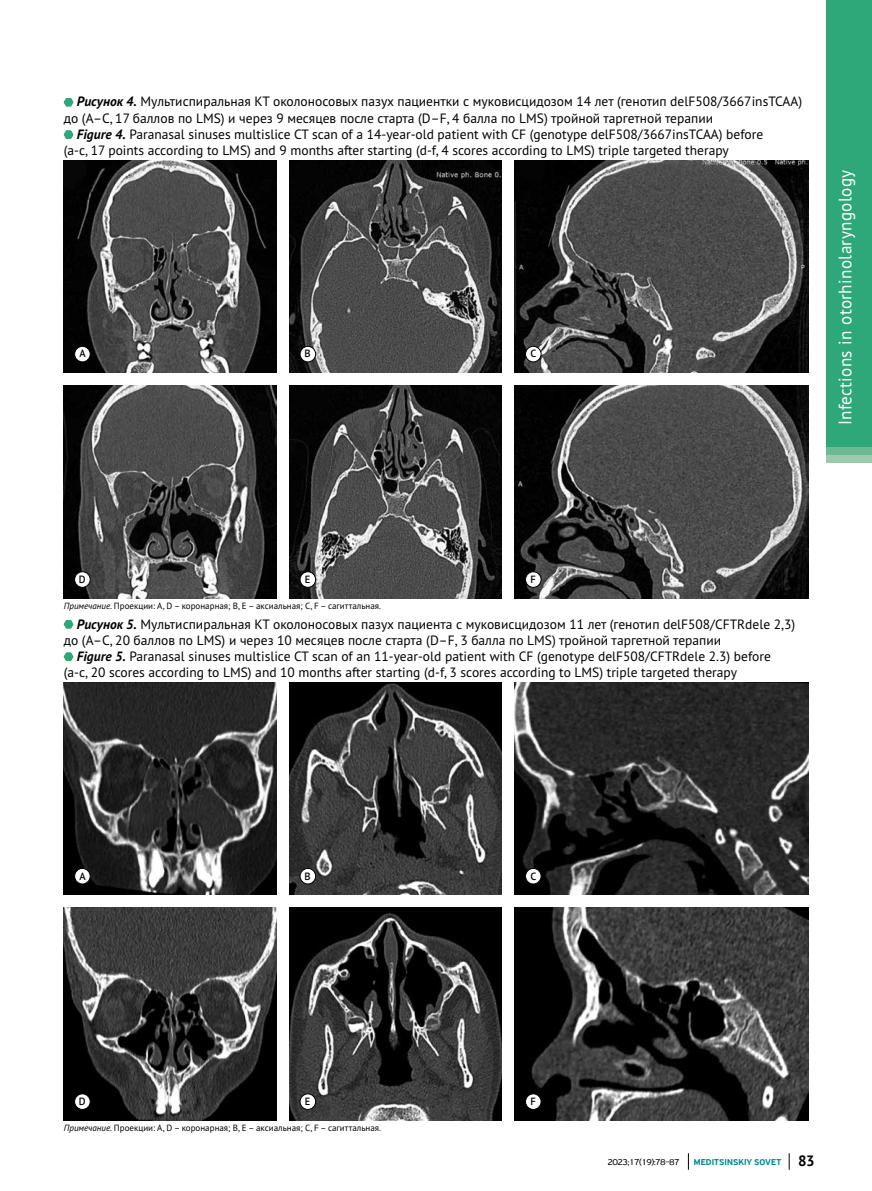
<style>
.page{position:relative;width:872px;height:1191px;background:#fff}
.page>*{position:absolute;margin:0;border:0;box-sizing:border-box;transform-origin:0 0}
.t1{font:18px "PT Sans Pro";letter-spacing:.02em;color:#fff;scale:.95 1}
.t2{font:13.5px "PT Sans Pro";color:#000}
.t3{font:600 10.5px "PT Sans Pro";color:#000}
.t4{font:9px "PT Sans Pro";color:#000}
.t5{font:500 9px "PF Highway Sans Pro";letter-spacing:.01em;color:#008489}
.t6{font:9px "PF Highway Sans Pro";letter-spacing:-.06em;color:#000}
.s1{font-weight:700;font-style:italic}
.s2{font-style:italic}
.s3{font-family:"PT Sans Pro";font-weight:700;font-size:15px;color:#000}
</style>
<div class="page">
<svg style="left:788px;top:1153px;width:1px;height:16px"></svg>
<svg style="left:688px;top:1153px;width:1px;height:16px"></svg>
<div style="left:826px;top:0;width:46px;height:446px;background:#2ea879"></div>
<svg style="left:64px;top:98px;width:9px;height:8px"></svg>
<svg style="left:64px;top:130px;width:9px;height:9px"></svg>
<img style="left:64px;top:160px;width:212px;height:213px">
<img style="left:64px;top:385px;width:212px;height:213px">
<img style="left:289px;top:160px;width:213px;height:213px">
<img style="left:289px;top:385px;width:213px;height:213px">
<img style="left:514px;top:160px;width:294px;height:213px">
<img style="left:514px;top:385px;width:294px;height:213px">
<div style="left:75px;top:346px;width:15px;height:16px;background:#fff;border-radius:50%"></div>
<div style="left:74px;top:346px;width:16px;height:16px;border:1px solid #000;border-radius:50%"></div>
<div style="left:75px;top:572px;width:15px;height:15px;background:#fff;border-radius:50%"></div>
<div style="left:74px;top:571px;width:16px;height:16px;border:1px solid #000;border-radius:50%"></div>
<div style="left:300px;top:346px;width:16px;height:16px;background:#fff;border-radius:50%"></div>
<div style="left:300px;top:346px;width:16px;height:16px;border:1px solid #000;border-radius:50%"></div>
<div style="left:300px;top:572px;width:16px;height:15px;background:#fff;border-radius:50%"></div>
<div style="left:300px;top:571px;width:16px;height:16px;border:1px solid #000;border-radius:50%"></div>
<div style="left:525px;top:346px;width:16px;height:16px;background:#fff;border-radius:50%"></div>
<div style="left:525px;top:346px;width:16px;height:16px;border:1px solid #000;border-radius:50%"></div>
<div style="left:525px;top:572px;width:16px;height:15px;background:#fff;border-radius:50%"></div>
<div style="left:525px;top:571px;width:16px;height:16px;border:1px solid #000;border-radius:50%"></div>
<svg style="left:64px;top:620px;width:9px;height:8px"></svg>
<svg style="left:64px;top:652px;width:9px;height:9px"></svg>
<img style="left:64px;top:682px;width:212px;height:212px">
<img style="left:64px;top:907px;width:212px;height:213px">
<img style="left:289px;top:682px;width:213px;height:212px">
<img style="left:289px;top:907px;width:213px;height:213px">
<img style="left:514px;top:682px;width:294px;height:212px">
<img style="left:514px;top:907px;width:294px;height:213px">
<div style="left:75px;top:868px;width:15px;height:16px;background:#fff;border-radius:50%"></div>
<div style="left:74px;top:868px;width:16px;height:16px;border:1px solid #000;border-radius:50%"></div>
<div style="left:75px;top:1093px;width:15px;height:16px;background:#fff;border-radius:50%"></div>
<div style="left:74px;top:1093px;width:16px;height:16px;border:1px solid #000;border-radius:50%"></div>
<div style="left:300px;top:868px;width:16px;height:16px;background:#fff;border-radius:50%"></div>
<div style="left:300px;top:868px;width:16px;height:16px;border:1px solid #000;border-radius:50%"></div>
<div style="left:300px;top:1093px;width:16px;height:16px;background:#fff;border-radius:50%"></div>
<div style="left:300px;top:1093px;width:16px;height:16px;border:1px solid #000;border-radius:50%"></div>
<div style="left:525px;top:868px;width:16px;height:16px;background:#fff;border-radius:50%"></div>
<div style="left:525px;top:868px;width:16px;height:16px;border:1px solid #000;border-radius:50%"></div>
<div style="left:525px;top:1093px;width:16px;height:16px;background:#fff;border-radius:50%"></div>
<div style="left:525px;top:1093px;width:16px;height:16px;border:1px solid #000;border-radius:50%"></div>
<p class="t2" style="left:77px;top:93px;width:726px"><span class="s1">Рисунок 4.</span> Мультиспиральная КТ околоносовых пазух пациентки с муковисцидозом 14 лет (генотип delF508/3667insTCAA)</p>
<p class="t2" style="left:64px;top:109px;width:651px">до (A–C, 17 баллов по LMS) и через 9 месяцев после старта (D–F, 4 балла по LMS) тройной таргетной терапии</p>
<p class="t2" style="left:77px;top:125px;width:688px"><span class="s1">Figure 4.</span> Paranasal sinuses multislice CT scan of a 14-year-old patient with CF (genotype delF508/3667insTCAA) before</p>
<p class="t2" style="left:64px;top:141px;width:666px">(a-c, 17 points according to LMS) and 9 months after starting (d-f, 4 scores according to LMS) triple targeted therapy</p>
<p class="t3" style="left:79px;top:347px;width:8px">A</p>
<p class="t3" style="left:304px;top:347px;width:8px">B</p>
<p class="t3" style="left:530px;top:347px;width:7px">C</p>
<h1 class="t1" style="left:833px;top:425px;width:270px;rotate:-90deg">Infections in otorhinolaryngology</h1>
<p class="t3" style="left:79px;top:572px;width:8px">D</p>
<p class="t3" style="left:530px;top:572px;width:7px">F</p>
<p class="t2" style="left:77px;top:615px;width:720px"><span class="s1">Рисунок 5.</span> Мультиспиральная КТ околоносовых пазух пациента с муковисцидозом 11 лет (генотип delF508/CFTRdele 2,3)</p>
<p class="t2" style="left:64px;top:631px;width:659px">до (A–C, 20 баллов по LMS) и через 10 месяцев после старта (D–F, 3 балла по LMS) тройной таргетной терапии</p>
<p class="t2" style="left:77px;top:647px;width:695px"><span class="s1">Figure 5.</span> Paranasal sinuses multislice CT scan of an 11-year-old patient with CF (genotype delF508/CFTRdele 2.3) before</p>
<p class="t2" style="left:64px;top:663px;width:674px">(a-c, 20 scores according to LMS) and 10 months after starting (d-f, 3 scores according to LMS) triple targeted therapy</p>
<p class="t3" style="left:305px;top:572px;width:7px">E</p>
<p class="t4" style="left:64px;top:600px;width:319px"><span class="s2">Примечание</span>. Проекции: A, D – коронарная; B, E – аксиальная; C, F – сагиттальная.</p>
<p class="t3" style="left:79px;top:869px;width:8px">A</p>
<p class="t3" style="left:304px;top:869px;width:8px">B</p>
<p class="t3" style="left:530px;top:869px;width:7px">C</p>
<p class="t3" style="left:79px;top:1094px;width:8px">D</p>
<p class="t3" style="left:305px;top:1094px;width:7px">E</p>
<p class="t4" style="left:64px;top:1122px;width:319px"><span class="s2">Примечание</span>. Проекции: A, D – коронарная; B, E – аксиальная; C, F – сагиттальная.</p>
<p class="t3" style="left:530px;top:1094px;width:7px">F</p>
<p class="t6" style="left:607px;top:1156px;width:74px">2023;17(19):78–87</p>
<p class="t5" style="left:694px;top:1156px;width:122px">MEDITSINSKIY SOVET <span class="s3">83</span></p>
</div>
